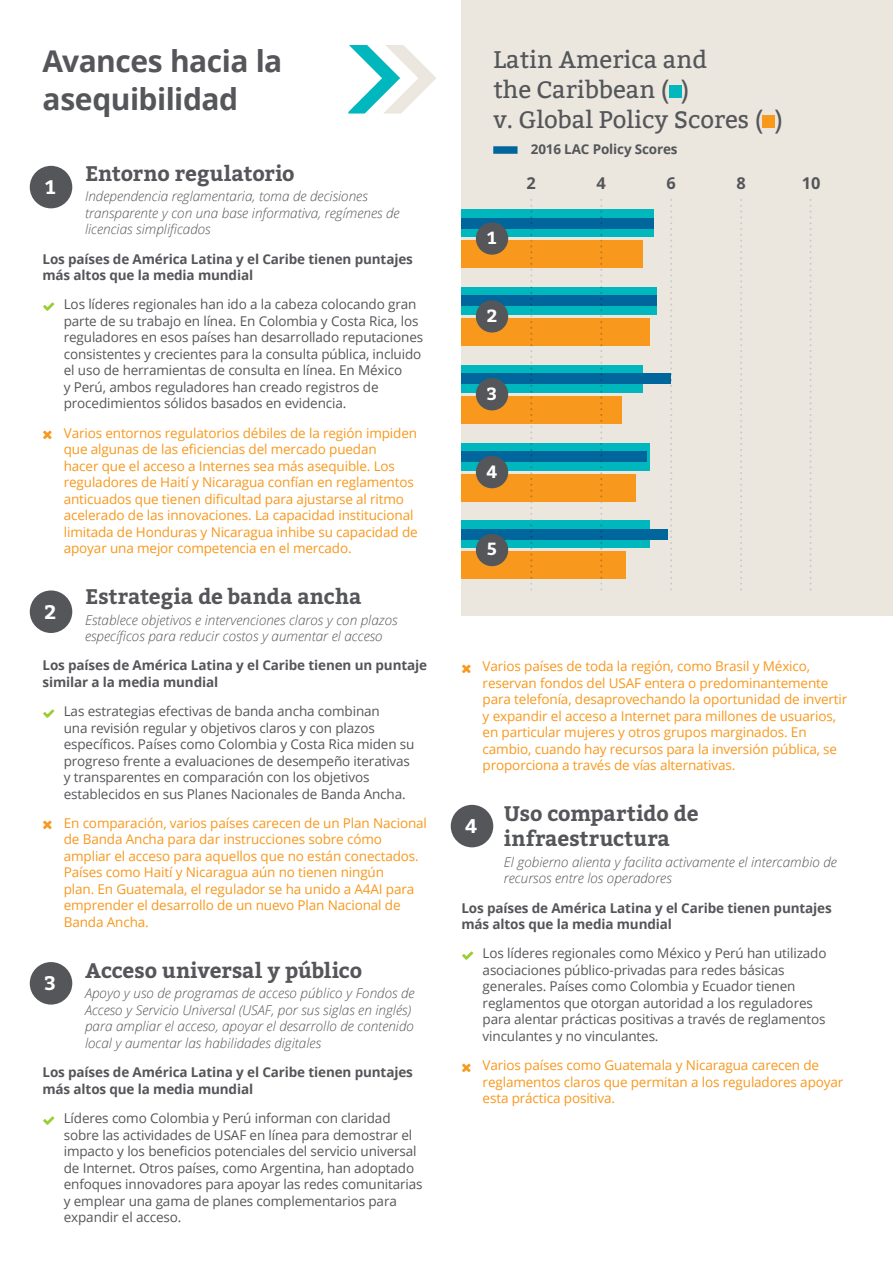
<style>
.page{position:relative;width:893px;height:1263px;background:#fff}
.page>*{position:absolute;margin:0;border:0;box-sizing:border-box;transform-origin:0 0}
.t1{font:700 30px/37.5px "Open Sans";letter-spacing:-.02em;color:#55565a}
.t2{font:24px/30px "Bitter";color:#55565a}
.t3{font:700 21px/25.2px "Bitter";letter-spacing:-.005em;color:#55565a}
.t4{font:700 19.5px "Bitter";color:#fff}
.t5{font:700 17.55px "Bitter";color:#fff}
.t6{font:700 16.35px "Open Sans";color:#55565a}
.t7{font:13.5px/16.5px "Open Sans";letter-spacing:-.01em;color:#55565a}
.t8{font:13.5px/16.5px "Open Sans";letter-spacing:-.01em;color:#f8981d}
.t9{font:italic 300 13.5px/16.5px "Open Sans";color:#55565a}
.t10{font:700 13.5px/16.5px "Open Sans";letter-spacing:-.01em;color:#55565a}
</style>
<div class="page">
<div style="left:461px;top:0;width:432px;height:615px;background:#ebe7df"></div>
<svg style="left:348px;top:45px;width:88px;height:69px"></svg>
<div style="left:669px;top:85px;width:12px;height:13px;background:#00b7bd"></div>
<div style="left:763px;top:115px;width:12px;height:13px;background:#f8981d"></div>
<div style="left:461px;top:240px;width:182px;height:28px;background:#f8981d"></div>
<div style="left:461px;top:318px;width:189px;height:28px;background:#f8981d"></div>
<div style="left:461px;top:396px;width:161px;height:28px;background:#f8981d"></div>
<div style="left:461px;top:474px;width:175px;height:28px;background:#f8981d"></div>
<div style="left:461px;top:551px;width:165px;height:28px;background:#f8981d"></div>
<div style="left:461px;top:209px;width:193px;height:28px;background:#00b7bd"></div>
<div style="left:461px;top:287px;width:196px;height:28px;background:#00b7bd"></div>
<div style="left:461px;top:365px;width:182px;height:28px;background:#00b7bd"></div>
<div style="left:461px;top:442px;width:189px;height:28px;background:#00b7bd"></div>
<div style="left:461px;top:520px;width:189px;height:28px;background:#00b7bd"></div>
<div style="left:461px;top:218px;width:193px;height:10px;background:#00669b"></div>
<div style="left:461px;top:296px;width:196px;height:10px;background:#00669b"></div>
<div style="left:461px;top:373px;width:210px;height:11px;background:#00669b"></div>
<div style="left:461px;top:451px;width:186px;height:10px;background:#00669b"></div>
<div style="left:461px;top:529px;width:207px;height:10px;background:#00669b"></div>
<svg style="left:530px;top:199px;width:2px;height:391px"></svg>
<svg style="left:600px;top:199px;width:2px;height:392px"></svg>
<svg style="left:670px;top:199px;width:2px;height:392px"></svg>
<svg style="left:740px;top:199px;width:2px;height:391px"></svg>
<svg style="left:810px;top:199px;width:1px;height:392px"></svg>
<div style="left:476px;top:222px;width:32px;height:33px;background:#55565a;border-radius:50%"></div>
<div style="left:476px;top:300px;width:32px;height:33px;background:#55565a;border-radius:50%"></div>
<div style="left:476px;top:378px;width:32px;height:32px;background:#55565a;border-radius:50%"></div>
<div style="left:476px;top:456px;width:32px;height:32px;background:#55565a;border-radius:50%"></div>
<div style="left:476px;top:534px;width:32px;height:32px;background:#55565a;border-radius:50%"></div>
<div style="left:30px;top:166px;width:42px;height:42px;background:#55565a;border-radius:50%"></div>
<div style="left:30px;top:590px;width:42px;height:43px;background:#55565a;border-radius:50%"></div>
<div style="left:30px;top:962px;width:42px;height:42px;background:#55565a;border-radius:50%"></div>
<div style="left:451px;top:805px;width:42px;height:42px;background:#55565a;border-radius:50%"></div>
<div style="left:497px;top:146px;width:17px;height:8px;background:#00669b"></div>
<h1 class="t1" style="left:43px;top:45px;width:241px">Avances hacia la asequibilidad</h1>
<h3 class="t3" style="left:85px;top:162px;width:211px">Entorno regulatorio</h3>
<p class="t9" style="left:85px;top:190px;width:316px">Independencia reglamentaria, toma de decisiones transparente y con una base informativa, regímenes de licencias simplificados</p>
<p class="t10" style="left:43px;top:252px;width:372px">Los países de América Latina y el Caribe tienen puntajes más altos que la media mundial</p>
<p class="t7" style="left:64px;top:298px;width:361px">Los líderes regionales han ido a la cabeza colocando gran parte de su trabajo en línea. En Colombia y Costa Rica, los reguladores en esos países han desarrollado reputaciones consistentes y crecientes para la consulta pública, incluido el uso de herramientas de consulta en línea. En México<br>y Perú, ambos reguladores han creado registros de procedimientos sólidos basados en evidencia.</p>
<p class="t8" style="left:64px;top:426px;width:355px">Varios entornos regulatorios débiles de la región impiden que algunas de las eficiencias del mercado puedan<br>hacer que el acceso a Internes sea más asequible. Los reguladores de Haití y Nicaragua confían en reglamentos anticuados que tienen dificultad para ajustarse al ritmo acelerado de las innovaciones. La capacidad institucional limitada de Honduras y Nicaragua inhibe su capacidad de apoyar una mejor competencia en el mercado.</p>
<h3 class="t3" style="left:85px;top:585px;width:278px">Estrategia de banda ancha</h3>
<p class="t9" style="left:85px;top:613px;width:314px">Establece objetivos e intervenciones claros y con plazos específicos para reducir costos y aumentar el acceso</p>
<p class="t10" style="left:43px;top:659px;width:386px">Los países de América Latina y el Caribe tienen un puntaje similar a la media mundial</p>
<p class="t7" style="left:64px;top:704px;width:352px">Las estrategias efectivas de banda ancha combinan<br>una revisión regular y objetivos claros y con plazos específicos. Países como Colombia y Costa Rica miden su progreso frente a evaluaciones de desempeño iterativas y transparentes en comparación con los objetivos establecidos en sus Planes Nacionales de Banda Ancha.</p>
<p class="t8" style="left:64px;top:816px;width:365px">En comparación, varios países carecen de un Plan Nacional de Banda Ancha para dar instrucciones sobre cómo ampliar el acceso para aquellos que no están conectados.<br>Países como Haití y Nicaragua aún no tienen ningún<br>plan. En Guatemala, el regulador se ha unido a A4AI para emprender el desarrollo de un nuevo Plan Nacional de Banda Ancha.</p>
<h3 class="t3" style="left:85px;top:959px;width:279px">Acceso universal y público</h3>
<p class="t9" style="left:85px;top:987px;width:331px">Apoyo y uso de programas de acceso público y Fondos de Acceso y Servicio Universal (USAF, por sus siglas en inglés) para ampliar el acceso, apoyar el desarrollo de contenido local y aumentar las habilidades digitales</p>
<p class="t10" style="left:43px;top:1065px;width:372px">Los países de América Latina y el Caribe tienen puntajes más altos que la media mundial</p>
<p class="t7" style="left:64px;top:1109px;width:360px">Líderes como Colombia y Perú informan con claridad sobre las actividades de USAF en línea para demostrar el impacto y los beneficios potenciales del servicio universal de Internet. Otros países, como Argentina, han adoptado enfoques innovadores para apoyar las redes comunitarias y emplear una gama de planes complementarios para expandir el acceso.</p>
<h3 class="t4" style="left:45px;top:177px;width:12px">1</h3>
<h3 class="t4" style="left:44px;top:602px;width:13px">2</h3>
<h3 class="t4" style="left:44px;top:974px;width:13px">3</h3>
<h2 class="t2" style="left:493px;top:46px;width:291px">Latin America and<br>the Caribbean ( )<br>v. Global Policy Scores ( )</h2>
<p class="t10" style="left:531px;top:140px;width:148px">2016 LAC Policy Scores</p>
<p class="t5" style="left:487px;top:228px;width:11px">1</p>
<p class="t5" style="left:487px;top:305px;width:12px">2</p>
<p class="t5" style="left:487px;top:383px;width:12px">3</p>
<p class="t5" style="left:486px;top:461px;width:12px">4</p>
<p class="t5" style="left:487px;top:539px;width:11px">5</p>
<p class="t6" style="left:527px;top:173px;width:11px">2</p>
<p class="t6" style="left:597px;top:173px;width:11px">4</p>
<p class="t6" style="left:666px;top:173px;width:11px">6</p>
<p class="t6" style="left:736px;top:173px;width:11px">8</p>
<p class="t6" style="left:802px;top:173px;width:20px">10</p>
<p class="t8" style="left:483px;top:658px;width:366px">Varios países de toda la región, como Brasil y México, reservan fondos del USAF entera o predominantemente para telefonía, desaprovechando la oportunidad de invertir y expandir el acceso a Internet para millones de usuarios, en particular mujeres y otros grupos marginados. En cambio, cuando hay recursos para la inversión pública, se proporciona a través de vías alternativas.</p>
<h3 class="t3" style="left:504px;top:802px;width:196px">Uso compartido de infraestructura</h3>
<p class="t9" style="left:504px;top:855px;width:335px">El gobierno alienta y facilita activamente el intercambio de recursos entre los operadores</p>
<p class="t10" style="left:461px;top:901px;width:372px">Los países de América Latina y el Caribe tienen puntajes más altos que la media mundial</p>
<p class="t7" style="left:483px;top:945px;width:345px">Los líderes regionales como México y Perú han utilizado asociaciones público-privadas para redes básicas generales. Países como Colombia y Ecuador tienen reglamentos que otorgan autoridad a los reguladores para alentar prácticas positivas a través de reglamentos vinculantes y no vinculantes.</p>
<p class="t8" style="left:483px;top:1057px;width:362px">Varios países como Guatemala y Nicaragua carecen de reglamentos claros que permitan a los reguladores apoyar esta práctica positiva.</p>
<h3 class="t4" style="left:465px;top:816px;width:14px">4</h3>
</div>
